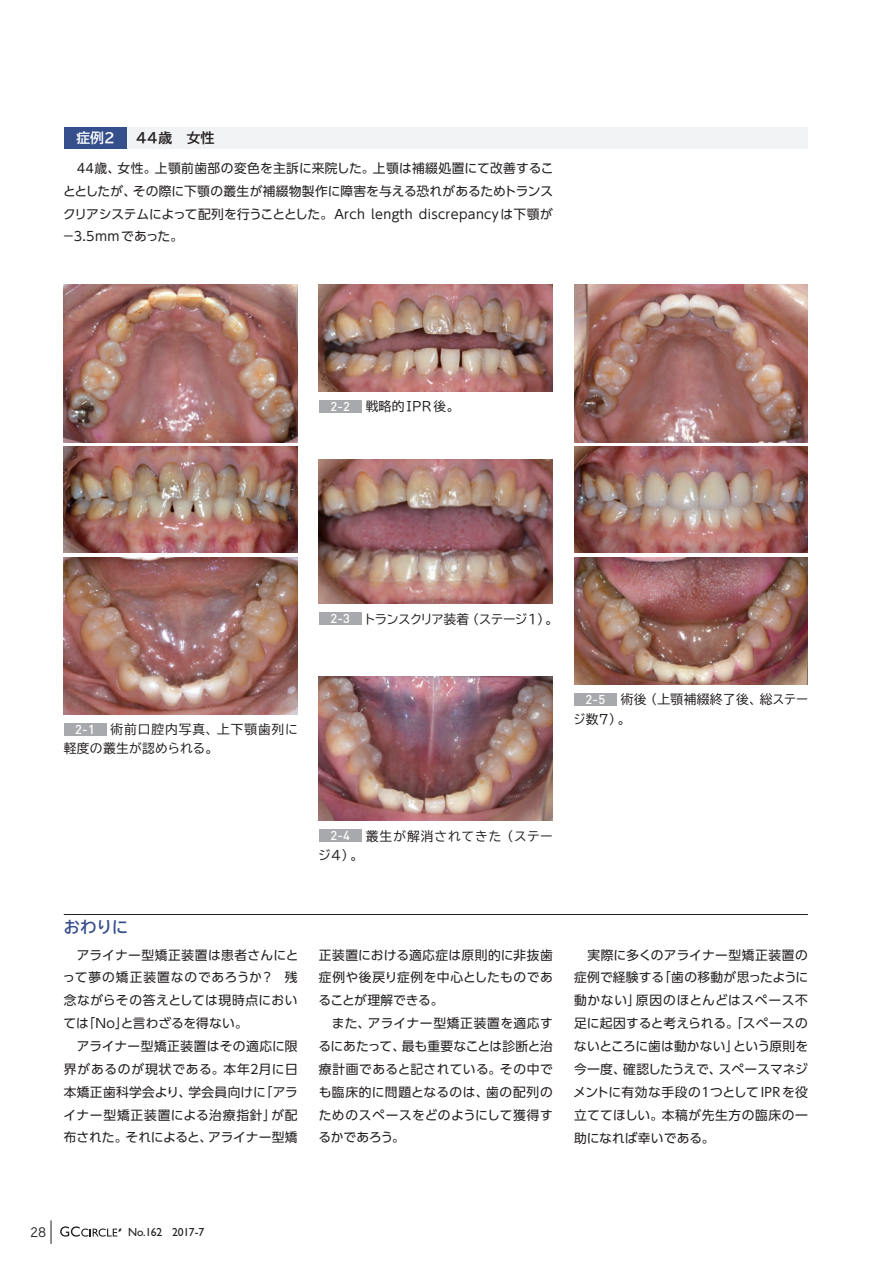
<style>
.page{position:relative;width:893px;height:1263px;background:#fff}
.page>*{position:absolute;margin:0;border:0;box-sizing:border-box;transform-origin:0 0}
.t1{font:700 15.9px "TBUD Go Std";color:#354e8c}
.t2{font:700 13.8px "TBUD Go Std";color:#231f20}
.t3{font:700 13.8px "TBUD Go Std";color:#fff}
.t4{font:13.35px "Copperplate Gothic Std 29 AB";color:#231f20}
.t5{font:12.75px/22.8px "UD Shin Go Pr 6 N";letter-spacing:.025em;color:#231f20;text-align:justify}
.t6{font:12.75px/19.2px "TBUD Go Std";letter-spacing:.025em;color:#231f20}
.t7{font:12.75px/19.2px "TBUD Go Std";letter-spacing:.05em;color:#231f20}
.t8{font:12.75px "TBUD Go Std";letter-spacing:-.07em;color:#231f20}
.t9{font:500 12.75px "DINOT";color:#fff}
.t10{font:12.75px "TBUD Go Std";letter-spacing:.065em;color:#231f20}
.t11{font:11.7px "Gill Sans Std";letter-spacing:-.02em;color:#231f20}
</style>
<div class="page">
<div style="left:64px;top:128px;width:64px;height:21px;background:#354e8c"></div>
<div style="left:128px;top:128px;width:680px;height:21px;background:#f2f3f4"></div>
<div style="left:64px;top:723px;width:42px;height:13px;background:#a8a9ad"></div>
<div style="left:574px;top:693px;width:43px;height:13px;background:#a8a9ad"></div>
<div style="left:319px;top:400px;width:42px;height:12px;background:#a8a9ad"></div>
<div style="left:319px;top:612px;width:42px;height:13px;background:#a8a9ad"></div>
<img style="left:64px;top:285px;width:234px;height:157px">
<img style="left:574px;top:285px;width:234px;height:157px">
<img style="left:319px;top:285px;width:234px;height:106px">
<img style="left:319px;top:459px;width:234px;height:145px">
<img style="left:319px;top:676px;width:234px;height:145px">
<img style="left:64px;top:557px;width:234px;height:157px">
<img style="left:574px;top:557px;width:234px;height:128px">
<img style="left:64px;top:446px;width:234px;height:107px">
<img style="left:574px;top:446px;width:234px;height:107px">
<hr style="left:64px;top:914px;width:744px;height:1px;background:#231f20">
<div style="left:319px;top:829px;width:42px;height:13px;background:#a8a9ad"></div>
<svg style="left:51px;top:1220px;width:1px;height:24px"></svg>
<svg style="left:60px;top:1226px;width:62px;height:10px"></svg>
<p class="t3" style="left:76px;top:127px;width:40px">症例2</p>
<p class="t2" style="left:136px;top:127px;width:80px">44歳　女性</p>
<p class="t5" style="left:62px;top:156px;width:493px">　44歳、女性。上顎前歯部の変色を主訴に来院した。上顎は補綴処置にて改善することとしたが、その際に下顎の叢生が補綴物製作に障害を与える恐れがあるためトランスクリアシステムによって配列を行うこととした。Arch length discrepancyは下顎が−3.5mmであった。</p>
<p class="t9" style="left:330px;top:397px;width:21px">2-2</p>
<p class="t6" style="left:366px;top:396px;width:95px">戦略的 IPR後。</p>
<p class="t7" style="left:64px;top:720px;width:235px;text-indent:47px">術前口腔内写真、上下顎歯列に軽度の叢生が認められる。</p>
<p class="t9" style="left:75px;top:720px;width:21px">2-1</p>
<p class="t9" style="left:330px;top:610px;width:21px">2-3</p>
<p class="t8" style="left:364px;top:608px;width:196px">トランスクリア装着（ステージ1）。</p>
<p class="t6" style="left:573px;top:690px;width:236px;text-indent:47px">術後（上顎補綴終了後、総ステージ数7）。</p>
<p class="t9" style="left:585px;top:691px;width:21px">2-5</p>
<p class="t9" style="left:330px;top:827px;width:21px">2-4</p>
<p class="t6" style="left:318px;top:845px;width:46px">ジ4）。</p>
<p class="t10" style="left:366px;top:825px;width:189px">叢生が解消されてきた（ステー</p>
<p class="t1" style="left:64px;top:914px;width:66px">おわりに</p>
<p class="t5" style="left:63px;top:943px;width:237px;text-align:left">　アライナー型矯正装置は患者さんにとって夢の矯正装置なのであろうか?　残念ながらその答えとしては現時点においては「No」と言わざるを得ない。<br>　アライナー型矯正装置はその適応に限界があるのが現状である。本年2月に日本矯正歯科学会より、学会員向けに「アライナー型矯正装置による治療指針」が配布された。それによると、アライナー型矯</p>
<p class="t5" style="left:319px;top:943px;width:236px;text-align:left">正装置における適応症は原則的に非抜歯症例や後戻り症例を中心としたものであることが理解できる。<br>　また、アライナー型矯正装置を適応するにあたって、最も重要なことは診断と治療計画であると記されている。その中でも臨床的に問題となるのは、歯の配列のためのスペースをどのようにして獲得するかであろう。</p>
<p class="t5" style="left:573px;top:943px;width:237px">　実際に多くのアライナー型矯正装置の症例で経験する「歯の移動が思ったように動かない」原因のほとんどはスペース不足に起因すると考えられる。「スペースのないところに歯は動かない」という原則を今一度、確認したうえで、スペースマネジメントに有効な手段の1つとしてIPRを役立ててほしい。本稿が先生方の臨床の一助になれば幸いである。</p>
<p class="t4" style="left:30px;top:1224px;width:18px">28</p>
<p class="t11" style="left:128px;top:1226px;width:78px">No.162 2017-7</p>
</div>
